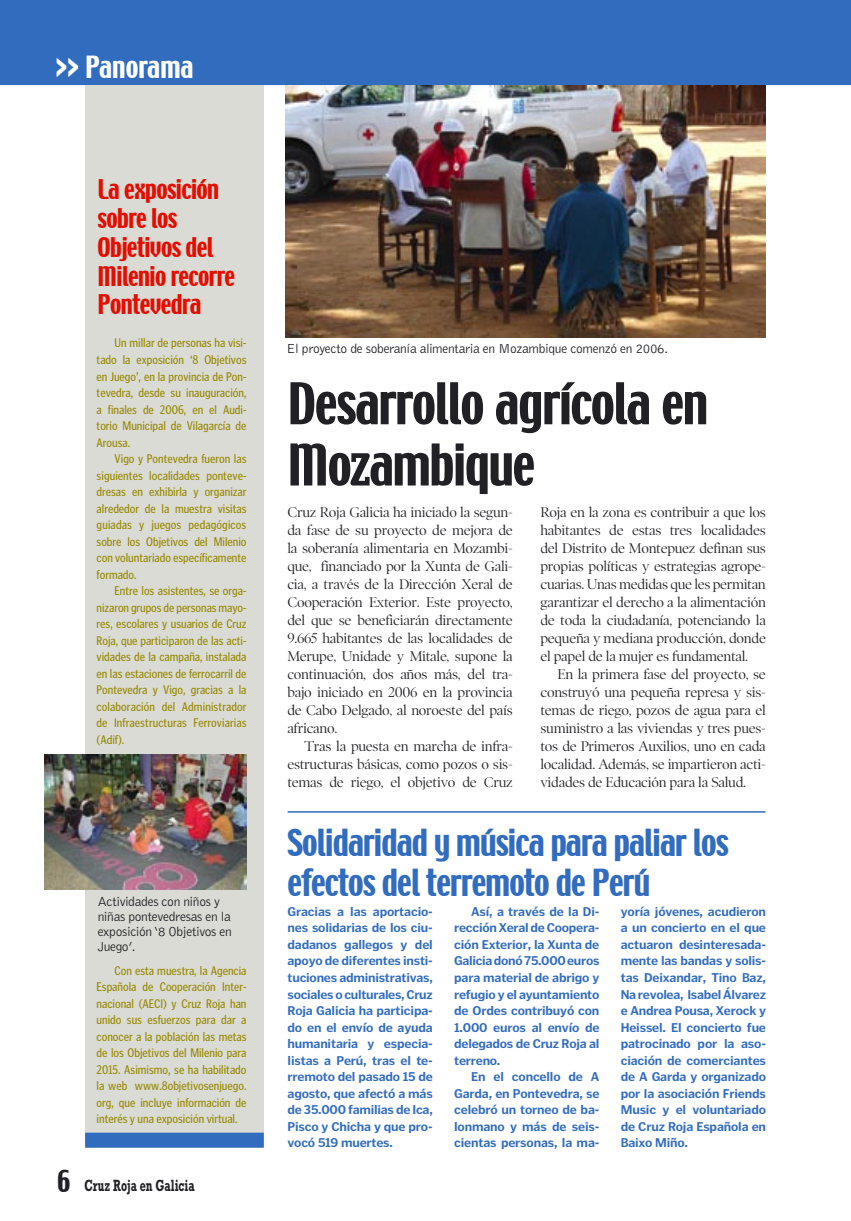
<style>
.page{position:relative;width:851px;height:1221px;background:#fff}
.page>*{position:absolute;margin:0;border:0;box-sizing:border-box;transform-origin:0 0}
.t1{font:51px/61.2px "Techno";letter-spacing:-.025em;color:#212125}
.t2{font:33px/39.6px "Techno";letter-spacing:-.025em;color:#326cbe}
.t3{font:27px "Techno";color:#fff}
.t4{font:24px/28.8px "Techno";letter-spacing:-.025em;color:#e30d00}
.t5{font:700 16.5px "Rockwell";letter-spacing:.005em;color:#212125;scale:.65 1}
.t6{font:14.25px/18px "Poynter OS Display";letter-spacing:-.02em;color:#212125;text-align:justify}
.t7{font:300 13.5px/15px "Bell Gothic";letter-spacing:-.025em;color:#212125}
.t8{font:700 12.75px/16.5px "Poynter Gothic Text";letter-spacing:-.015em;color:#326cbe;text-align:justify}
.t9{font:condensed 12.75px/16.5px "Poynter Gothic Text";color:#958700;text-align:justify}
.s1{font-size:36px}
.s2{font-family:"Techno";font-weight:400;font-size:27px}
</style>
<div class="page">
<div style="left:85px;top:84px;width:179px;height:1063px;background:#dadbd4"></div>
<img style="left:286px;top:85px;width:479px;height:252px">
<div style="left:0;top:0;width:850px;height:85px;background:#326cbe"></div>
<div style="left:85px;top:1132px;width:179px;height:15px;background:#326cbe"></div>
<img style="left:44px;top:754px;width:203px;height:135px">
<hr style="left:287px;top:811px;width:478px;height:1px;background:#326cbe">
<h3 class="t3" style="left:55px;top:49px;width:140px"><span class="s1">&gt;&gt;</span> Panorama</h3>
<h3 class="t4" style="left:98px;top:176px;width:139px">La exposición sobre los<br>Objetivos del<br>Milenio recorre<br>Pontevedra</h3>
<p class="t9" style="left:97px;top:335px;width:151px;text-indent:18px">Un millar de personas ha visi&shy;tado la exposición ‘8 Objetivos en Juego’, en la provincia de Pon&shy;tevedra, desde su inauguración, a finales de 2006, en el Audi&shy;torio Municipal de Vilagarcía de Arousa.</p>
<p class="t9" style="left:97px;top:450px;width:151px;text-indent:18px">Vigo y Pontevedra fueron las siguientes localidades ponteve&shy;dresas en exhibirla y organizar alrededor de la muestra visitas guiadas y juegos pedagógicos sobre los Objetivos del Milenio con voluntariado específicamente formado.</p>
<p class="t9" style="left:97px;top:582px;width:151px;text-indent:18px">Entre los asistentes, se orga&shy;nizaron grupos de personas mayo&shy;res, escolares y usuarios de Cruz Roja, que participaron de las acti&shy;vidades de la campaña, instalada en las estaciones de ferrocarril de Pontevedra y Vigo, gracias a la colaboración del Administrador de Infraestructuras Ferroviarias (Adif).</p>
<p class="t7" style="left:98px;top:894px;width:135px">Actividades con niños y niñas pontevedresas en la exposición ‘8 Objetivos en<br>Juego’.</p>
<p class="t9" style="left:97px;top:962px;width:151px;text-indent:18px">Con esta muestra, la Agencia Española de Cooperación Inter&shy;nacional (AECI) y Cruz Roja han unido sus esfuerzos para dar a conocer a la población las metas de los Objetivos del Milenio para 2015. Asimismo, se ha habilitado la web www.8objetivosenjuego. org, que incluye información de interés y una exposición virtual.</p>
<p class="t5" style="left:57px;top:1175px;width:213px"><span class="s2">6</span> Cruz Roja en Galicia</p>
<p class="t7" style="left:286px;top:342px;width:383px">El proyecto de soberanía alimentaria en Mozambique comenzó en 2006.</p>
<h1 class="t1" style="left:287px;top:376px;width:422px">Desarrollo agrícola en<br>Mozambique</h1>
<p class="t6" style="left:287px;top:503px;width:227px">Cruz Roja Galicia ha iniciado la segun&shy;da fase de su proyecto de mejora de la soberanía alimentaria en Mozambi&shy;que, financiado por la Xunta de Gali&shy;cia, a través de la Dirección Xeral de Cooperación Exterior. Este proyecto, del que se beneficiarán directamente 9.665 habitantes de las localidades de Merupe, Unidade y Mitale, supone la continuación, dos años más, del tra&shy;bajo iniciado en 2006 en la provincia de Cabo Delgado, al noroeste del país africano.</p>
<p class="t6" style="left:287px;top:737px;width:227px;text-indent:17px">Tras la puesta en marcha de infra&shy;estructuras básicas, como pozos o sis&shy;temas de riego, el objetivo de Cruz</p>
<p class="t6" style="left:540px;top:503px;width:227px">Roja en la zona es contribuir a que los habitantes de estas tres localidades del Distrito de Montepuez definan sus propias políticas y estrategias agrope&shy;cuarias. Unas medidas que les permitan garantizar el derecho a la alimentación de toda la ciudadanía, potenciando la pequeña y mediana producción, donde el papel de la mujer es fundamental.</p>
<p class="t6" style="left:540px;top:665px;width:227px;text-indent:17px">En la primera fase del proyecto, se construyó una pequeña represa y sis&shy;temas de riego, pozos de agua para el suministro a las viviendas y tres pues&shy;tos de Primeros Auxilios, uno en cada localidad. Además, se impartieron acti&shy;vidades de Educación para la Salud.</p>
<h2 class="t2" style="left:287px;top:825px;width:443px">Solidaridad y música para paliar los efectos del terremoto de Perú</h2>
<p class="t8" style="left:287px;top:903px;width:147px">Gracias a las aportacio&shy;nes solidarias de los ciu&shy;dadanos gallegos y del apoyo de diferentes insti&shy;tuciones administrativas, sociales o culturales, Cruz Roja Galicia ha participa&shy;do en el envío de ayuda humanitaria y especia&shy;listas a Perú, tras el te&shy;rremoto del pasado 15 de agosto, que afectó a más de 35.000 familias de Ica, Pisco y Chicha y que pro&shy;vocó 519 muertes.</p>
<p class="t8" style="left:454px;top:903px;width:147px;text-indent:17px">Así, a través de la Di&shy;rección Xeral de Coopera&shy;ción Exterior, la Xunta de Galicia donó 75.000 euros para material de abrigo y refugio y el ayuntamiento de Ordes contribuyó con 1.000 euros al envío de delegados de Cruz Roja al terreno.</p>
<p class="t8" style="left:620px;top:903px;width:147px">yoría jóvenes, acudieron a un concierto en el que actuaron desinteresada&shy;mente las bandas y solis&shy;tas Deixandar, Tino Baz, Na revolea, Isabel Álvarez e Andrea Pousa, Xerock y Heissel. El concierto fue patrocinado por la aso&shy;ciación de comerciantes de A Garda y organizado por la asociación Friends Music y el voluntariado de Cruz Roja Española en Baixo Miño.</p>
<p class="t8" style="left:454px;top:1068px;width:147px;text-indent:17px">En el concello de A Garda, en Pontevedra, se celebró un torneo de ba&shy;lonmano y más de seis&shy;cientas personas, la ma-</p>
</div>
